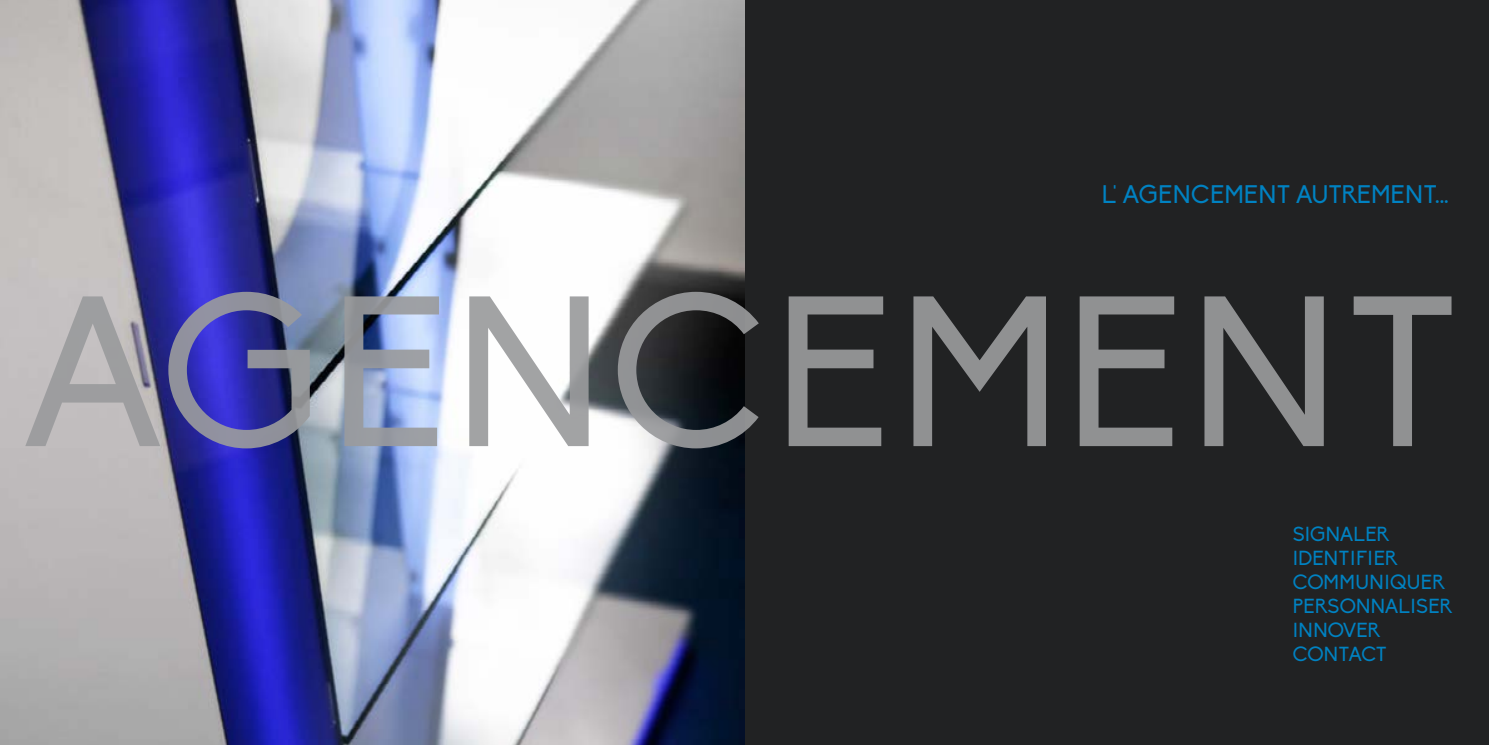
<style>
.page{position:relative;width:1489px;height:745px;background:#fff}
.page>*{position:absolute;margin:0;border:0;box-sizing:border-box;transform-origin:0 0}
.t1{font:210px "Biko";letter-spacing:.015em;color:#9a9b9d}
.t2{font:25px "Biko";color:#0082c2}
.t3{font:20px/24px "Biko";color:#0082c2}
</style>
<div class="page">
<div style="left:0;top:0;width:1488px;height:744px;background:#212223"></div>
<img style="left:0;top:0;width:744px;height:744px">
<p class="t2" style="left:1101px;top:180px;width:348px">L' AGENCEMENT AUTREMENT...</p>
<h1 class="t1" style="left:21px;top:255px;width:1437px">AGENCEMENT</h1>
<p class="t3" style="left:1292px;top:522px;width:161px">SIGNALER<br>IDENTIFIER<br>COMMUNIQUER<br>PERSONNALISER<br>INNOVER<br>CONTACT</p>
</div>
